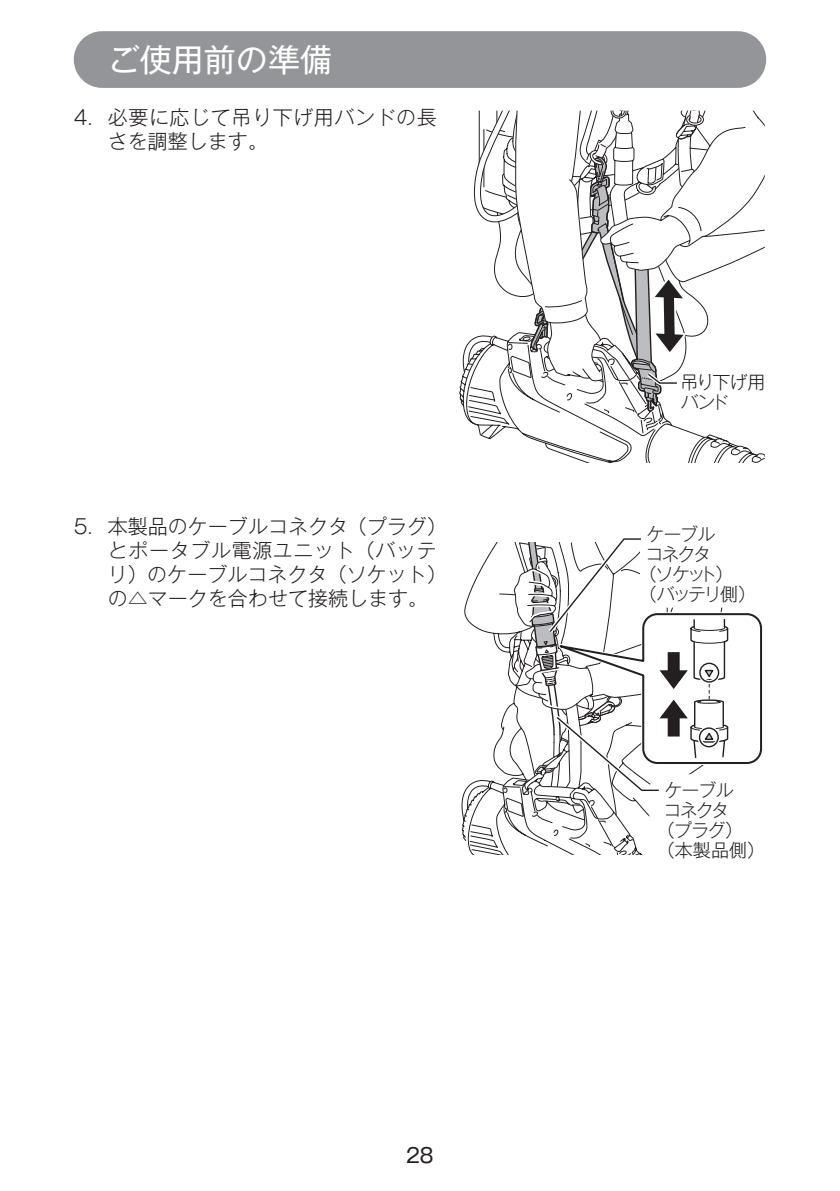
<style>
.page{position:relative;width:840px;height:1191px;background:#fff}
.page>*{position:absolute;margin:0;border:0;box-sizing:border-box;transform-origin:0 0}
.t1{font:32px "Gothic MB101 Pro";color:#fff}
.t2{font:300 20px/24px "Gothic MB101 Pro";color:#231f20}
.t3{font:300 20px/24px "Gothic MB101 Pro";letter-spacing:.03em;color:#231f20}
.t4{font:20px "Gothic MB101 Pro";color:#231f20}
.t5{font:18px/20px "Gothic MB101 Pro Light 90 msp RKSJ H";letter-spacing:-.095em;color:#231f20}
</style>
<div class="page">
<div style="left:74px;top:31px;width:691px;height:57px;background:#939598;border-radius:28px"></div>
<svg style="left:459px;top:110px;width:306px;height:353px"></svg>
<svg style="left:461px;top:538px;width:301px;height:317px"></svg>
<h1 class="t1" style="left:108px;top:33px;width:226px">ご使用前の準備</h1>
<p class="t3" style="left:108px;top:103px;width:330px;text-indent:-34px">4. 必要に応じて吊り下げ用バンドの長さを調整します。</p>
<p class="t2" style="left:108px;top:511px;width:340px;text-indent:-34px">5. 本製品のケーブルコネクタ（プラグ）とポータブル電源ユニット（バッテリ）のケーブルコネクタ（ソケット）の△マークを合わせて接続します。</p>
<p class="t4" style="left:406px;top:1139px;width:29px">28</p>
<p class="t5" style="left:680px;top:370px;width:86px">吊り下げ用バンド</p>
<p class="t5" style="left:646px;top:522px;width:71px">ケーブル</p>
<p class="t5" style="left:645px;top:542px;width:67px">コネクタ</p>
<p class="t5" style="left:638px;top:562px;width:96px">（ソケット）</p>
<p class="t5" style="left:638px;top:582px;width:119px">（バッテリ側）</p>
<p class="t5" style="left:664px;top:777px;width:71px">ケーブル</p>
<p class="t5" style="left:663px;top:797px;width:67px">コネクタ</p>
<p class="t5" style="left:656px;top:817px;width:87px">（プラグ）</p>
<p class="t5" style="left:656px;top:837px;width:109px">（本製品側）</p>
</div>
